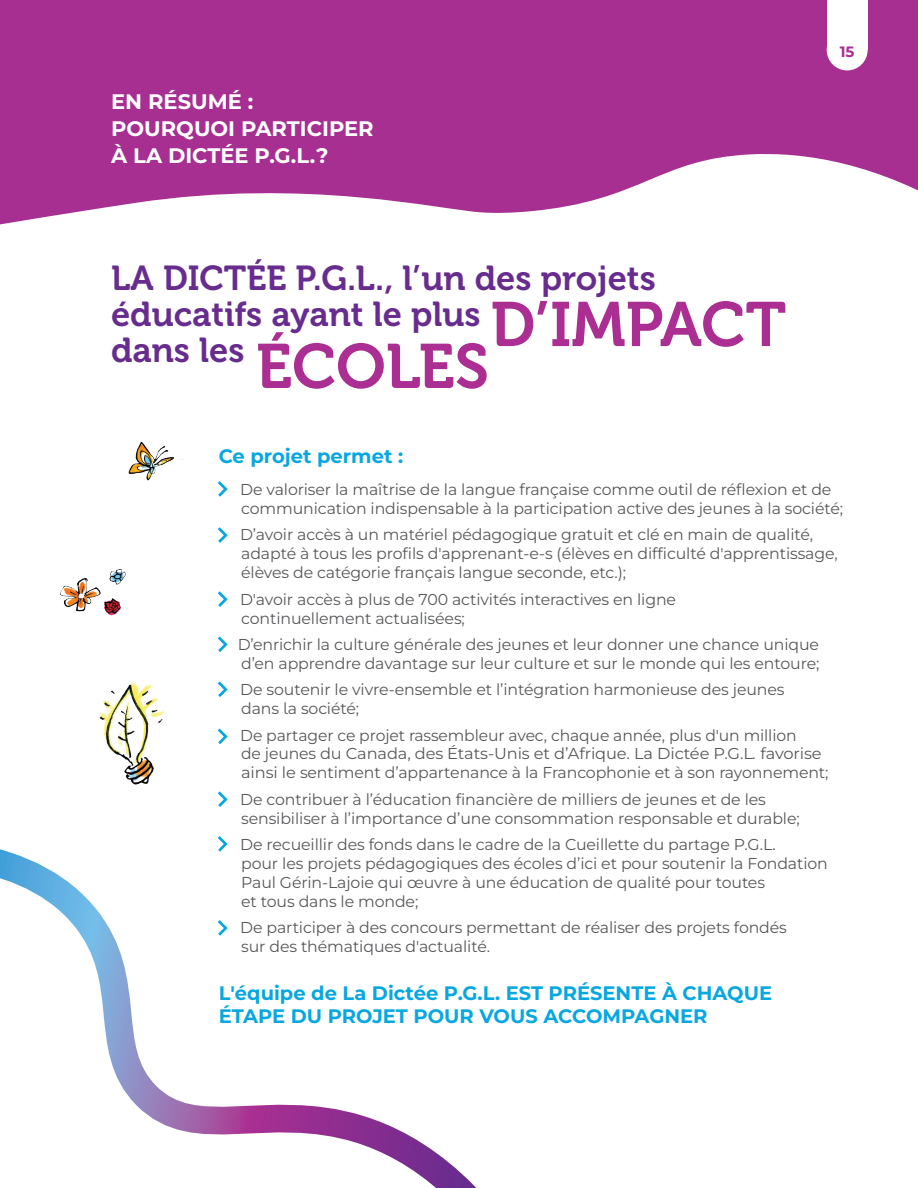
<style>
.page{position:relative;width:918px;height:1188px;background:#fff}
.page>*{position:absolute;margin:0;border:0;box-sizing:border-box;transform-origin:0 0}
.t1{font:62.4px "Museo 700";color:#ab2e92}
.t2{font:34.5px/36px "Museo 700";color:#672c8e}
.t3{font:700 21px/27px "Montserrat";color:#fff}
.t4{font:700 19.5px/23.4px "Montserrat";color:#08a7e0}
.t5{font:15.75px/18.9px "Montserrat";letter-spacing:-.005em;color:#57585a}
.t6{font:700 15px "Montserrat";color:#ab2e92}
.s1{color:#007ec5}
.s2{font-style:italic}
</style>
<div class="page">
<img style="left:128px;top:441px;width:55px;height:40px">
<img style="left:60px;top:569px;width:66px;height:47px">
<img style="left:99px;top:682px;width:66px;height:103px">
<svg style="left:0;top:0;width:918px;height:225px;background:#b44ea2"></svg>
<svg style="left:218px;top:481px;width:10px;height:16px"></svg>
<svg style="left:217px;top:527px;width:11px;height:16px"></svg>
<svg style="left:217px;top:591px;width:11px;height:16px"></svg>
<svg style="left:217px;top:681px;width:11px;height:16px"></svg>
<svg style="left:217px;top:728px;width:11px;height:16px"></svg>
<svg style="left:217px;top:791px;width:11px;height:16px"></svg>
<svg style="left:217px;top:636px;width:11px;height:16px"></svg>
<svg style="left:0;top:836px;width:477px;height:352px"></svg>
<div style="left:827px;top:30px;width:41px;height:40px;background:#fff;border-radius:50%"></div>
<div style="left:827px;top:0;width:41px;height:50px;background:#fff"></div>
<h3 class="t3" style="left:111px;top:87px;width:264px">EN RÉSUMÉ :<br>POURQUOI PARTICIPER<br>À LA DICTÉE P.G.L.?</h3>
<h2 class="t2" style="left:111px;top:261px;width:546px">LA DICTÉE P.G.L., l’un des projets éducatifs ayant le plus<br>dans les</h2>
<h1 class="t1" style="left:490px;top:290px;width:297px">D’IMPACT</h1>
<h1 class="t1" style="left:256px;top:332px;width:234px">ÉCOLES</h1>
<p class="t6" style="left:840px;top:40px;width:16px">15<span class="s1">15</span></p>
<p class="t4" style="left:219px;top:444px;width:186px">Ce projet permet :</p>
<p class="t5" style="left:240px;top:480px;width:604px">De valoriser la maîtrise de la langue française comme outil de réflexion et de communication indispensable à la participation active des jeunes à la société;</p>
<p class="t5" style="left:240px;top:525px;width:599px">D’avoir accès à un matériel pédagogique gratuit et clé en main de qualité, adapté à tous les profils d'apprenant-e-s (élèves en difficulté d'apprentissage, élèves de catégorie français langue seconde, etc.);</p>
<p class="t5" style="left:240px;top:589px;width:437px">D'avoir accès à plus de 700 activités interactives en ligne continuellement actualisées;</p>
<p class="t5" style="left:238px;top:634px;width:583px">D’enrichir la culture générale des jeunes et leur donner une chance unique d’en apprendre davantage sur leur culture et sur le monde qui les entoure;</p>
<p class="t5" style="left:240px;top:680px;width:546px">De soutenir le vivre-ensemble et l’intégration harmonieuse des jeunes dans la société;</p>
<p class="t5" style="left:240px;top:725px;width:590px">De partager ce projet rassembleur avec, chaque année, plus d'un million<br>de jeunes du Canada, des États-Unis et d’Afrique. La Dictée P.G.L<span class="s2">.</span> favorise ainsi le sentiment d’appartenance à la Francophonie et à son rayonnement;</p>
<p class="t5" style="left:240px;top:789px;width:561px">De contribuer à l’éducation financière de milliers de jeunes et de les sensibiliser à l’importance d’une consommation responsable et durable;</p>
<p class="t5" style="left:240px;top:834px;width:589px">De recueillir des fonds dans le cadre de la Cueillette du partage P.G.L.<br>pour les projets pédagogiques des écoles d’ici et pour soutenir la Fondation Paul Gérin-Lajoie qui œuvre à une éducation de qualité pour toutes<br>et tous dans le monde;</p>
<p class="t5" style="left:240px;top:918px;width:548px">De participer à des concours permettant de réaliser des projets fondés sur des thématiques d'actualité.</p>
<p class="t4" style="left:219px;top:980px;width:555px">L'équipe de La Dictée P.G.L. EST PRÉSENTE À CHAQUE<br>ÉTAPE DU PROJET POUR VOUS ACCOMPAGNER</p>
</div>
